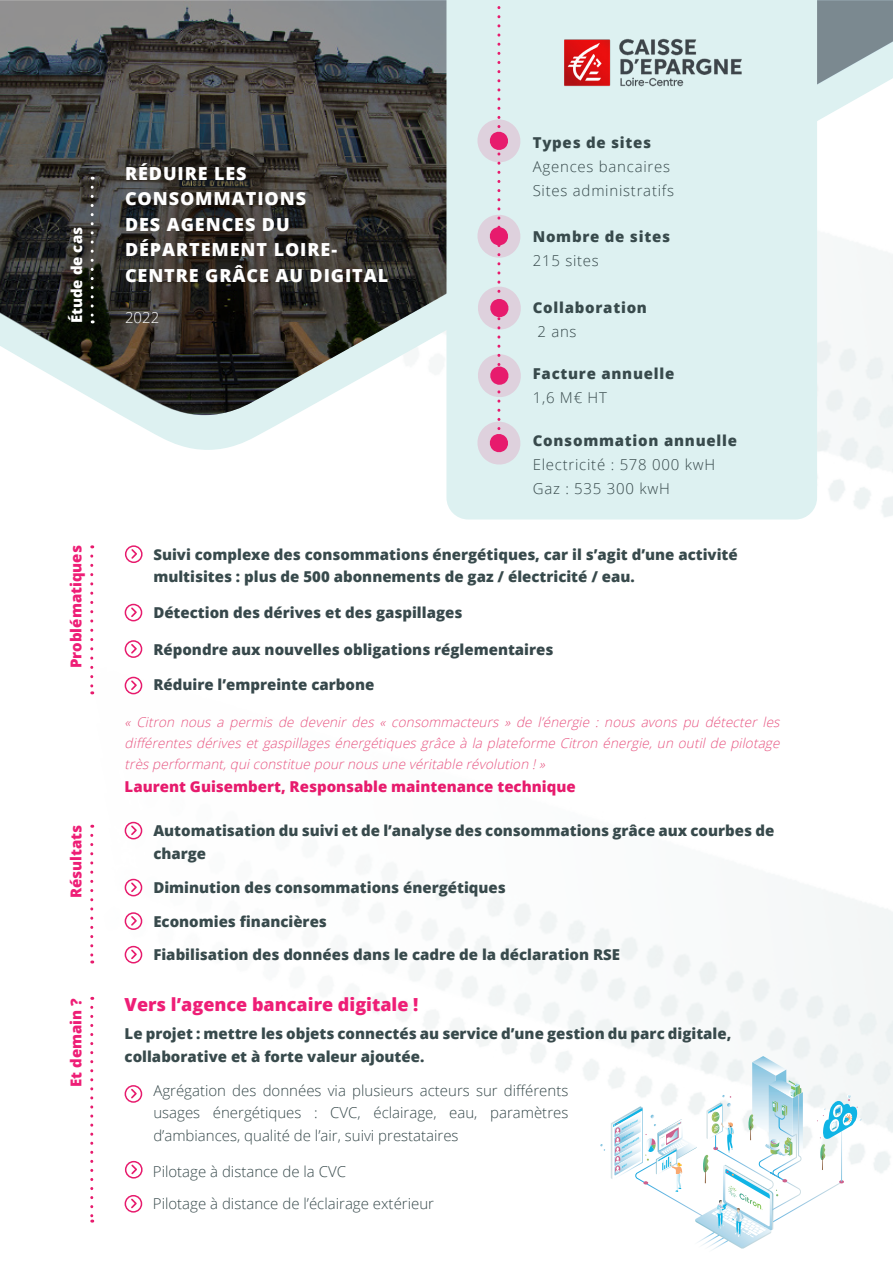
<style>
.page{position:relative;width:893px;height:1263px;background:#fff}
.page>*{position:absolute;margin:0;border:0;box-sizing:border-box;transform-origin:0 0}
.t1{font:800 18px/25.5px "Open Sans";letter-spacing:.05em;color:#fff}
.t2{font:800 18px "Open Sans";color:#ee1e76}
.t3{font:800 15px/22.5px "Open Sans";color:#384a4c}
.t4{font:300 15px/22.5px "Open Sans";color:#384a4c;text-align:justify}
.t5{font:800 15px "Open Sans";color:#37484b}
.t6{font:300 15px "Open Sans";letter-spacing:.05em;color:#384a4c}
.t7{font:800 15px "Open Sans";letter-spacing:.05em;color:#384a4c}
.t8{font:800 15px "Open Sans";color:#e71b6d}
.t9{font:800 15px "Open Sans";color:#ee1e76}
.t10{font:800 15px "Open Sans";color:#fff}
.t11{font:300 15px "Open Sans";color:#fff}
.t12{font:italic 300 13.5px/21px "Open Sans";color:#e75480;text-align:justify}
.s1{font-style:inherit}
</style>
<div class="page">
<img style="left:90px;top:834px;width:803px;height:389px">
<svg style="left:121px;top:415px;width:772px;height:35px"></svg>
<svg style="left:0;top:0;width:893px;height:415px;background:#6a6b69"></svg>
<svg style="left:91px;top:187px;width:3px;height:136px"></svg>
<div style="left:446px;top:0;width:371px;height:519px;background:#ddf1f1"></div>
<img style="left:555px;top:30px;width:196px;height:64px">
<svg style="left:475px;top:0;width:48px;height:467px;background:#ddd9e2"></svg>
<svg style="left:90px;top:556px;width:3px;height:138px"></svg>
<div style="left:125px;top:545px;width:18px;height:18px;border:2px solid #e71b6d;border-radius:50%"></div>
<svg style="left:130px;top:547px;width:9px;height:13px"></svg>
<div style="left:125px;top:604px;width:17px;height:17px;border:2px solid #e71b6d;border-radius:50%"></div>
<svg style="left:130px;top:606px;width:8px;height:13px"></svg>
<svg style="left:90px;top:835px;width:3px;height:128px"></svg>
<div style="left:125px;top:822px;width:17px;height:17px;border:2px solid #e71b6d;border-radius:50%"></div>
<svg style="left:130px;top:824px;width:8px;height:13px"></svg>
<div style="left:125px;top:912px;width:17px;height:18px;border:2px solid #e71b6d;border-radius:50%"></div>
<svg style="left:130px;top:914px;width:8px;height:13px"></svg>
<div style="left:125px;top:879px;width:17px;height:17px;border:2px solid #e71b6d;border-radius:50%"></div>
<svg style="left:130px;top:881px;width:8px;height:13px"></svg>
<div style="left:125px;top:946px;width:17px;height:17px;border:2px solid #e71b6d;border-radius:50%"></div>
<svg style="left:130px;top:948px;width:8px;height:13px"></svg>
<div style="left:125px;top:640px;width:17px;height:18px;border:2px solid #e71b6d;border-radius:50%"></div>
<svg style="left:130px;top:642px;width:8px;height:13px"></svg>
<div style="left:125px;top:677px;width:17px;height:17px;border:2px solid #e71b6d;border-radius:50%"></div>
<svg style="left:130px;top:679px;width:8px;height:13px"></svg>
<svg style="left:90px;top:1007px;width:3px;height:215px"></svg>
<div style="left:125px;top:1085px;width:17px;height:18px;border:2px solid #e71b6d;border-radius:50%"></div>
<svg style="left:129px;top:1087px;width:9px;height:13px"></svg>
<div style="left:125px;top:1195px;width:17px;height:17px;border:2px solid #e71b6d;border-radius:50%"></div>
<svg style="left:129px;top:1197px;width:9px;height:13px"></svg>
<div style="left:125px;top:1161px;width:18px;height:17px;border:2px solid #e71b6d;border-radius:50%"></div>
<svg style="left:130px;top:1163px;width:9px;height:13px"></svg>
<svg style="left:600px;top:1144px;width:5px;height:7px"></svg>
<svg style="left:611px;top:1056px;width:251px;height:194px"></svg>
<p class="t10" style="left:65px;top:323px;width:98px;rotate:-90deg">Étude de cas</p>
<p class="t9" style="left:65px;top:668px;width:124px;rotate:-90deg">Problématiques</p>
<p class="t1" style="left:125px;top:160px;width:183px">RÉDUIRE LES<br>CONSOMMATIONS</p>
<p class="t1" style="left:125px;top:211px;width:265px">DES AGENCES DU<br>DÉPARTEMENT LOIRE-<br>CENTRE GRÂCE AU DIGITAL</p>
<p class="t11" style="left:125px;top:308px;width:36px">2022</p>
<p class="t7" style="left:533px;top:131px;width:120px">Types de sites</p>
<p class="t6" style="left:533px;top:156px;width:139px">Agences bancaires</p>
<p class="t6" style="left:533px;top:180px;width:143px">Sites administratifs</p>
<p class="t7" style="left:533px;top:225px;width:139px">Nombre de sites</p>
<p class="t6" style="left:533px;top:250px;width:68px">215 sites</p>
<p class="t7" style="left:533px;top:296px;width:116px">Collaboration</p>
<p class="t4" style="left:537px;top:320px;width:41px">2 ans</p>
<p class="t7" style="left:533px;top:362px;width:143px">Facture annuelle</p>
<p class="t4" style="left:533px;top:386px;width:76px">1,6 M€ HT</p>
<p class="t7" style="left:533px;top:430px;width:206px">Consommation annuelle</p>
<p class="t6" style="left:533px;top:455px;width:184px">Electricité : 578 000 kwH</p>
<p class="t6" style="left:533px;top:479px;width:139px">Gaz : 535 300 kwH</p>
<p class="t3" style="left:153px;top:542px;width:586px">Suivi complexe des consommations énergétiques, car il s’agit d’une activité multisites : plus de 500 abonnements de gaz / électricité / eau.</p>
<p class="t5" style="left:153px;top:601px;width:311px">Détection des dérives et des gaspillages</p>
<p class="t5" style="left:153px;top:638px;width:402px">Répondre aux nouvelles obligations réglementaires</p>
<p class="t5" style="left:153px;top:673px;width:222px">Réduire l’empreinte carbone</p>
<p class="t12" style="left:125px;top:711px;width:660px">« Citron nous a permis de devenir des « consommacteurs » de l’énergie : nous avons pu détecter les différentes dérives et gaspillages énergétiques grâce à la plateforme Citron énergie, un outil de pilotage trèsperformant,quiconstitue pournousune véritable révolution !»</p>
<p class="t8" style="left:125px;top:775px;width:452px">Laurent Guisembert, Responsable maintenance technique</p>
<p class="t9" style="left:65px;top:898px;width:75px;rotate:-90deg">Résultats</p>
<p class="t3" style="left:153px;top:819px;width:622px">Automatisation du suivi et de l’analyse des consommations grâce aux courbes de</p>
<p class="t3" style="left:153px;top:841px;width:54px">charge</p>
<p class="t3" style="left:153px;top:876px;width:354px">Diminution des consommations énergétiques</p>
<p class="t3" style="left:153px;top:909px;width:175px">Economies financières</p>
<p class="t9" style="left:65px;top:1087px;width:90px;rotate:-90deg">Et demain ?</p>
<p class="t3" style="left:153px;top:943px;width:468px">Fiabilisation des données dans le cadre de la déclaration RSE</p>
<p class="t2" style="left:125px;top:990px;width:295px">Vers l’agence bancaire digitale !</p>
<p class="t3" style="left:125px;top:1022px;width:608px"><span class="s1">Le projet</span> : mettre les objets connectés au service d’une gestion du parc digitale, collaborative et à forte valeur ajoutée.</p>
<p class="t4" style="left:153px;top:1078px;width:417px">Agrégation des données via plusieurs acteurs sur différents usages énergétiques : CVC, éclairage, eau, paramètres d’ambiances, qualité de l’air, suivi prestataires</p>
<p class="t4" style="left:153px;top:1160px;width:195px">Pilotage à distance de la CVC</p>
<p class="t4" style="left:153px;top:1192px;width:283px">Pilotage à distance de l’éclairage extérieur</p>
</div>
